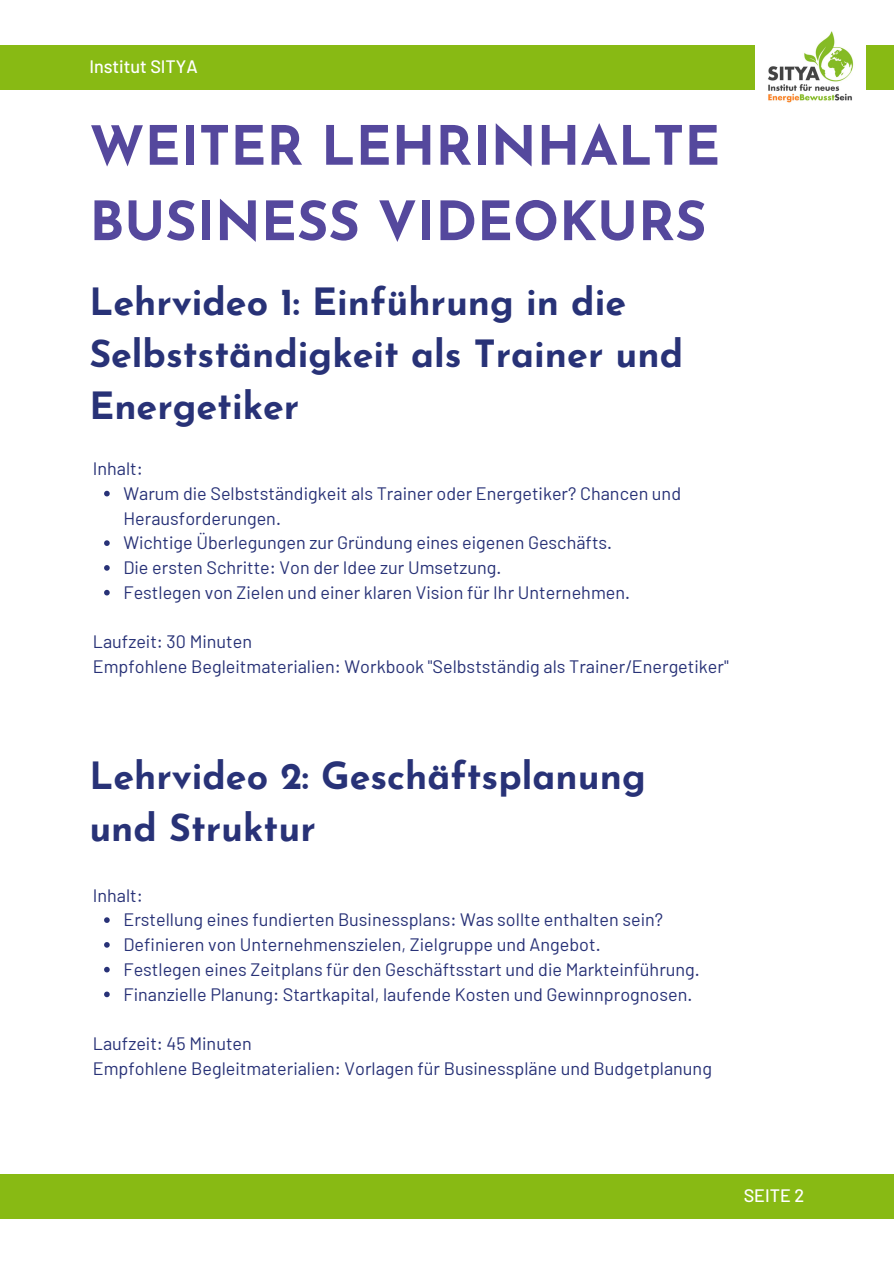
<style>
.page{position:relative;width:894px;height:1264px;background:#fff}
.page>*{position:absolute;margin:0;border:0;box-sizing:border-box;transform-origin:0 0}
.t1{font:700 54px/75.3px "Josefin Sans";color:#55489d}
.t2{font:700 37.5px/51.8px "Josefin Sans";color:#283277}
.t3{font:18px/24.8px "Barlow";color:#283277}
.t4{font:500 18px "Barlow";color:#fff}
</style>
<div class="page">
<div style="left:0;top:45px;width:893px;height:44px;background:#88ba14"></div>
<div style="left:0;top:1174px;width:893px;height:44px;background:#88ba14"></div>
<img style="left:754px;top:31px;width:111px;height:72px">
<svg style="left:104px;top:491px;width:6px;height:5px"></svg>
<svg style="left:104px;top:540px;width:6px;height:6px"></svg>
<svg style="left:104px;top:565px;width:6px;height:5px"></svg>
<svg style="left:104px;top:590px;width:6px;height:5px"></svg>
<svg style="left:104px;top:917px;width:6px;height:5px"></svg>
<svg style="left:104px;top:942px;width:6px;height:5px"></svg>
<svg style="left:104px;top:966px;width:6px;height:6px"></svg>
<svg style="left:104px;top:991px;width:6px;height:6px"></svg>
<h1 class="t4" style="left:89px;top:55px;width:110px">Institut SITYA</h1>
<h4 class="t1" style="left:89px;top:114px;width:632px">WEITER LEHRINHALTE<br>BUSINESS VIDEOKURS</h4>
<p class="t2" style="left:89px;top:280px;width:595px">Lehrvideo 1: Einführung in die<br>Selbstständigkeit als Trainer und<br>Energetiker</p>
<p class="t3" style="left:93px;top:455px;width:52px">Inhalt:</p>
<p class="t3" style="left:123px;top:480px;width:559px">Warum die Selbstständigkeit als Trainer oder Energetiker? Chancen und<br>Herausforderungen.</p>
<p class="t3" style="left:123px;top:529px;width:490px">Wichtige Überlegungen zur Gründung eines eigenen Geschäfts.</p>
<p class="t3" style="left:123px;top:554px;width:379px">Die ersten Schritte: Von der Idee zur Umsetzung.</p>
<p class="t3" style="left:123px;top:579px;width:508px">Festlegen von Zielen und einer klaren Vision für Ihr Unternehmen.</p>
<p class="t3" style="left:93px;top:628px;width:161px">Laufzeit: 30 Minuten</p>
<h2 class="t3" style="left:93px;top:653px;width:637px">Empfohlene Begleitmaterialien: Workbook "Selbstständig als Trainer/Energetiker"</h2>
<p class="t2" style="left:89px;top:753px;width:557px">Lehrvideo 2: Geschäftsplanung und Struktur</p>
<p class="t3" style="left:93px;top:882px;width:52px">Inhalt:</p>
<p class="t3" style="left:123px;top:906px;width:541px">Erstellung eines fundierten Businessplans: Was sollte enthalten sein?</p>
<p class="t3" style="left:123px;top:931px;width:478px">Definieren von Unternehmenszielen, Zielgruppe und Angebot.</p>
<p class="t3" style="left:123px;top:956px;width:577px">Festlegen eines Zeitplans für den Geschäftsstart und die Markteinführung.</p>
<p class="t3" style="left:123px;top:981px;width:570px">Finanzielle Planung: Startkapital, laufende Kosten und Gewinnprognosen.</p>
<p class="t3" style="left:93px;top:1030px;width:160px">Laufzeit: 45 Minuten</p>
<h3 class="t3" style="left:93px;top:1055px;width:620px">Empfohlene Begleitmaterialien: Vorlagen für Businesspläne und Budgetplanung</h3>
<h2 class="t4" style="left:743px;top:1183px;width:62px">SEITE 2</h2>
</div>
